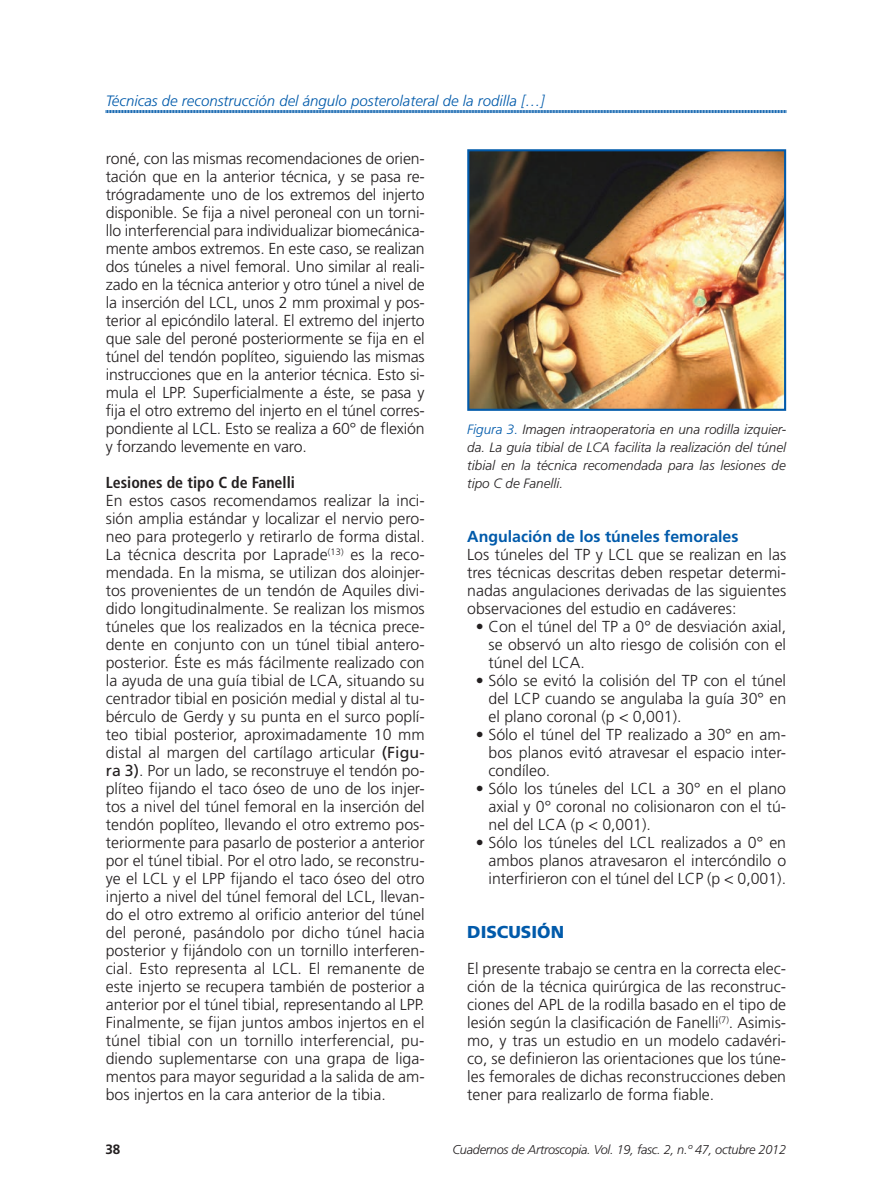
<style>
.page{position:relative;width:892px;height:1192px;background:#fff}
.page>*{position:absolute;margin:0;border:0;box-sizing:border-box;transform-origin:0 0}
.t1{font:900 17.25px "Frutiger LT Std";color:#015aaa}
.t2{font:300 15.9px/18px "Frutiger LT Std";color:#231f20;text-align:justify}
.t3{font:700 15.9px "Frutiger LT Std";color:#015aaa}
.t4{font:700 condensed 15.9px "Frutiger LT Std";color:#231f20}
.t5{font:italic 300 15px "Frutiger LT Std";color:#015aaa}
.t6{font:italic 300 13.5px/18px "Frutiger LT Std";letter-spacing:.005em;color:#231f20;text-align:justify}
.t7{font:700 13.5px "Frutiger LT Std";color:#231f20}
.t8{font:italic 300 12.75px "Frutiger LT Std";letter-spacing:-.02em;color:#231f20}
.s1{font-weight:400}
.s2{color:#015aaa}
</style>
<div class="page">
<svg style="left:106px;top:110px;width:680px;height:3px;background:#5691c6"></svg>
<img style="left:470px;top:152px;width:313px;height:256px">
<div style="left:467px;top:149px;width:319px;height:262px;border:2px solid #015aaa"></div>
<p class="t5" style="left:106px;top:92px;width:440px">Técnicas de reconstrucción del ángulo posterolateral de la rodilla […]</p>
<p class="t2" style="left:106px;top:150px;width:320px">roné, con las mismas recomendaciones de orien&shy;tación que en la anterior técnica, y se pasa re&shy;trógradamente uno de los extremos del injerto disponible. Se fija a nivel peroneal con un torni&shy;llo interferencial para individualizar biomecánica&shy;mente ambos extremos. En este caso, se realizan dos túneles a nivel femoral. Uno similar al reali&shy;zado en la técnica anterior y otro túnel a nivel de la inserción del LCL, unos 2 mm proximal y pos&shy;terior al epicóndilo lateral. El extremo del injerto que sale del peroné posteriormente se fija en el túnel del tendón poplíteo, siguiendo las mismas instrucciones que en la anterior técnica. Esto si&shy;mula el LPP. Superficialmente a éste, se pasa y fija el otro extremo del injerto en el túnel corres&shy;pondiente al LCL. Esto se realiza a 60° de flexión y forzando levemente en varo.</p>
<p class="t4" style="left:106px;top:473px;width:191px">Lesiones de tipo C de Fanelli</p>
<p class="t2" style="left:106px;top:492px;width:320px">En estos casos recomendamos realizar la inci&shy;sión amplia estándar y localizar el nervio pero&shy;neo para protegerlo y retirarlo de forma distal.<br>La técnica descrita por Laprade<sup>(13)</sup> es la reco&shy;mendada. En la misma, se utilizan dos aloinjer&shy;tos provenientes de un tendón de Aquiles divi&shy;dido longitudinalmente. Se realizan los mismos túneles que los realizados en la técnica prece&shy;dente en conjunto con un túnel tibial antero&shy;posterior. Éste es más fácilmente realizado con la ayuda de una guía tibial de LCA, situando su centrador tibial en posición medial y distal al tu&shy;bérculo de Gerdy y su punta en el surco poplí&shy;teo tibial posterior, aproximadamente 10 mm distal al margen del cartílago articular <span class="s1">(Figu&shy;ra 3)</span>. Por un lado, se reconstruye el tendón po&shy;plíteo fijando el taco óseo de uno de los injer&shy;tos a nivel del túnel femoral en la inserción del tendón poplíteo, llevando el otro extremo pos&shy;teriormente para pasarlo de posterior a anterior por el túnel tibial. Por el otro lado, se reconstru&shy;ye el LCL y el LPP fijando el taco óseo del otro injerto a nivel del túnel femoral del LCL, llevan&shy;do el otro extremo al orificio anterior del túnel del peroné, pasándolo por dicho túnel hacia posterior y fijándolo con un tornillo interferen&shy;cial. Esto representa al LCL. El remanente de este injerto se recupera también de posterior a anterior por el túnel tibial, representando al LPP.<br>Finalmente, se fijan juntos ambos injertos en el túnel tibial con un tornillo interferencial, pu&shy;diendo suplementarse con una grapa de liga&shy;mentos para mayor seguridad a la salida de am&shy;bos injertos en la cara anterior de la tibia.</p>
<p class="t6" style="left:467px;top:420px;width:320px"><span class="s2">Figura 3.</span> Imagen intraoperatoria en una rodilla izquier&shy;da. La guía tibial de LCA facilita la realización del túnel tibial en la técnica recomendada para las lesiones de tipo C de Fanelli.</p>
<p class="t3" style="left:467px;top:527px;width:273px">Angulación de los túneles femorales</p>
<p class="t2" style="left:467px;top:546px;width:320px">Los túneles del TP y LCL que se realizan en las tres técnicas descritas deben respetar determi&shy;nadas angulaciones derivadas de las siguientes observaciones del estudio en cadáveres:</p>
<p class="t2" style="left:489px;top:618px;width:299px;text-indent:-13px">• Con el túnel del TP a 0° de desviación axial, se observó un alto riesgo de colisión con el túnel del LCA.</p>
<p class="t2" style="left:489px;top:672px;width:299px;text-indent:-13px">• Sólo se evitó la colisión del TP con el túnel del LCP cuando se angulaba la guía 30° en el plano coronal (p &lt; 0,001).</p>
<p class="t2" style="left:489px;top:726px;width:299px;text-indent:-13px">• Sólo el túnel del TP realizado a 30° en am&shy;bos planos evitó atravesar el espacio inter&shy;condíleo.</p>
<p class="t2" style="left:489px;top:780px;width:299px;text-indent:-13px">• Sólo los túneles del LCL a 30° en el plano axial y 0° coronal no colisionaron con el tú&shy;nel del LCA (p &lt; 0,001).</p>
<p class="t2" style="left:489px;top:834px;width:299px;text-indent:-13px">• Sólo los túneles del LCL realizados a 0° en ambos planos atravesaron el intercóndilo o interfirieron con el túnel del LCP (p &lt; 0,001).</p>
<p class="t1" style="left:467px;top:921px;width:98px">DISCUSIÓN</p>
<p class="t2" style="left:467px;top:960px;width:320px">El presente trabajo se centra en la correcta elec&shy;ción de la técnica quirúrgica de las reconstruc&shy;ciones del APL de la rodilla basado en el tipo de lesión según la clasificación de Fanelli<sup>(7)</sup>. Asimis&shy;mo, y tras un estudio en un modelo cadavéri&shy;co, se definieron las orientaciones que los túne&shy;les femorales de dichas reconstrucciones deben tener para realizarlo de forma fiable.</p>
<p class="t7" style="left:105px;top:1141px;width:17px">38</p>
<p class="t8" style="left:452px;top:1142px;width:335px">Cuadernos de Artroscopia. Vol. 19, fasc. 2, n.º 47, octubre 2012</p>
</div>
